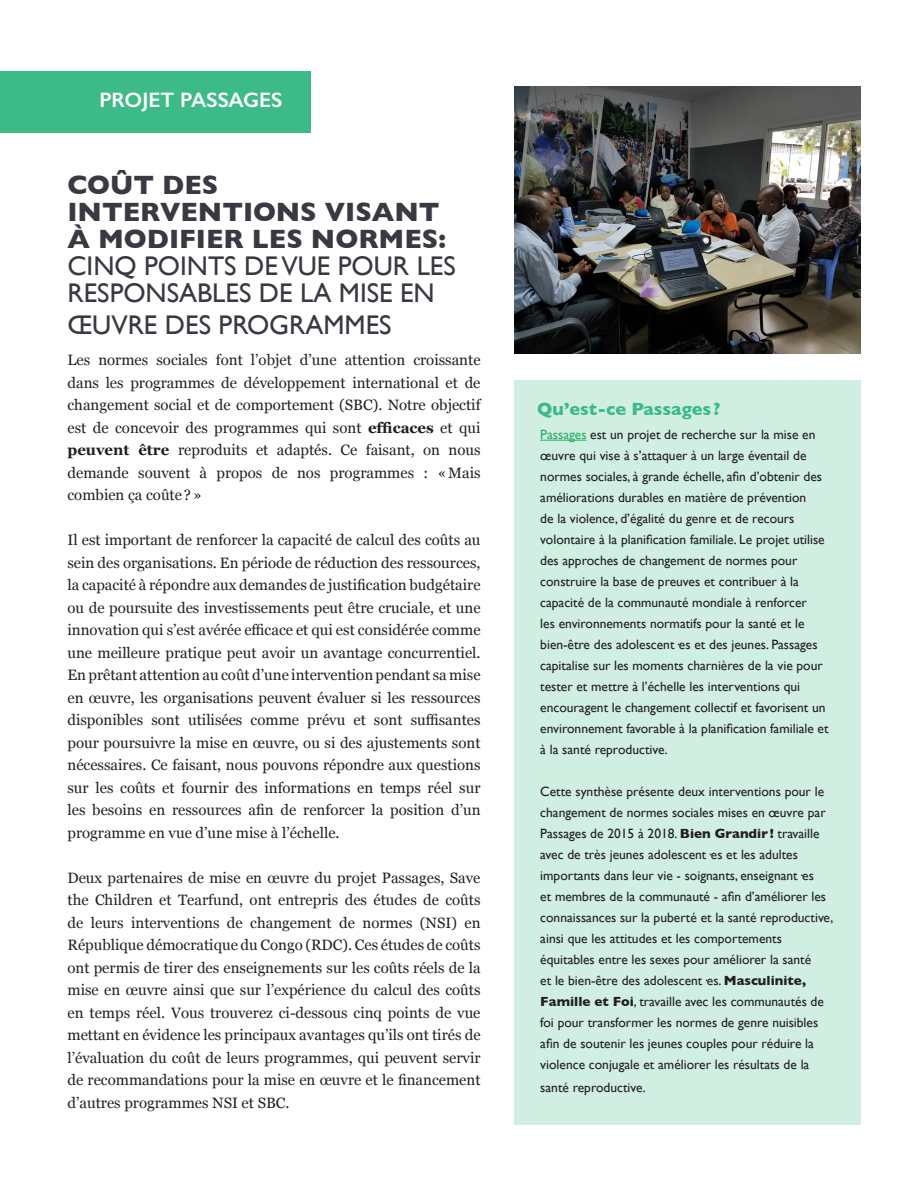
<style>
.page{position:relative;width:918px;height:1188px;background:#fff}
.page>*{position:absolute;margin:0;border:0;box-sizing:border-box;transform-origin:0 0}
.t1{font:27px/27px "Gill Sans";color:#393941}
.t2{font:700 27px/27px "Gill Sans";color:#393941}
.t3{font:600 21px "Gill Sans";color:#fff}
.t4{font:700 18px "Gill Sans";color:#3bba88}
.t5{font:15px/22.5px "Georgia";color:#231f20;text-align:justify}
.t6{font:13.5px/21px "Gill Sans";color:#231f20}
.s1{font-weight:700}
.s2{color:#29ad65}
</style>
<div class="page">
<div style="left:514px;top:380px;width:347px;height:745px;background:#d0eee2"></div>
<div style="left:0;top:71px;width:310px;height:61px;background:#3cba87"></div>
<img style="left:514px;top:86px;width:347px;height:268px">
<hr style="left:540px;top:440px;width:47px;height:1px;background:#29ad65">
<p class="t3" style="left:99px;top:87px;width:184px">PROJET PASSAGES</p>
<p class="t2" style="left:68px;top:171px;width:380px">COÛT DES<br>INTERVENTIONS VISANT<br>À MODIFIER LES NORMES:</p>
<p class="t1" style="left:68px;top:252px;width:390px">CINQ POINTS DE VUE POUR LES<br>RESPONSABLES DE LA MISE EN</p>
<p class="t1" style="left:68px;top:312px;width:326px">ŒUVRE DES PROGRAMMES</p>
<p class="t5" style="left:68px;top:348px;width:415px">Les normes sociales font l’objet d’une attention croissante dans les programmes de développement international et de changement social et de comportement (SBC). Notre objectif est de concevoir des programmes qui sont <span class="s1">efficaces</span> et qui <span class="s1">peuvent être</span> reproduits et adaptés. Ce faisant, on nous demande souvent à propos de nos programmes : «Mais combien ça coûte ?»</p>
<p class="t5" style="left:68px;top:528px;width:415px">Il est important de renforcer la capacité de calcul des coûts au sein des organisations. En période de réduction des ressources, la capacité à répondre aux demandes de justification budgétaire ou de poursuite des investissements peut être cruciale, et une innovation qui s’est avérée efficace et qui est considérée comme une meilleure pratique peut avoir un avantage concurrentiel.<br>En prêtant attention au coût d’une intervention pendant sa mise en œuvre, les organisations peuvent évaluer si les ressources disponibles sont utilisées comme prévu et sont suffisantes pour poursuivre la mise en œuvre, ou si des ajustements sont nécessaires. Ce faisant, nous pouvons répondre aux questions sur les coûts et fournir des informations en temps réel sur les besoins en ressources afin de renforcer la position d’un programme en vue d’une mise à l’échelle.</p>
<p class="t5" style="left:68px;top:866px;width:415px">Deux partenaires de mise en œuvre du projet Passages, Save the Children et Tearfund, ont entrepris des études de coûts de leurs interventions de changement de normes (NSI) en République démocratique du Congo (RDC). Ces études de coûts ont permis de tirer des enseignements sur les coûts réels de la mise en œuvre ainsi que sur l’expérience du calcul des coûts en temps réel. Vous trouverez ci-dessous cinq points de vue mettant en évidence les principaux avantages qu’ils ont tirés de l’évaluation du coût de leurs programmes, qui peuvent servir de recommandations pour la mise en œuvre et le financement d’autres programmes NSI et SBC.</p>
<p class="t4" style="left:537px;top:394px;width:185px">Qu’est-ce Passages ?</p>
<p class="t6" style="left:540px;top:424px;width:290px"><span class="s2">Passages</span> est un projet de recherche sur la mise en œuvre qui vise à s’attaquer à un large éventail de normes sociales, à grande échelle, afin d’obtenir des améliorations durables en matière de prévention<br>de la violence, d’égalité du genre et de recours volontaire à la planification familiale. Le projet utilise des approches de changement de normes pour construire la base de preuves et contribuer à la capacité de la communauté mondiale à renforcer<br>les environnements normatifs pour la santé et le bien-être des adolescent·es et des jeunes. Passages capitalise sur les moments charnières de la vie pour tester et mettre à l’échelle les interventions qui encouragent le changement collectif et favorisent un environnement favorable à la planification familiale et à la santé reproductive.</p>
<p class="t6" style="left:540px;top:781px;width:295px">Cette synthèse présente deux interventions pour le changement de normes sociales mises en œuvre par Passages de 2015 à 2018. <span class="s1">Bien Grandir !</span> travaille avec de très jeunes adolescent·es et les adultes importants dans leur vie - soignants, enseignant·es<br>et membres de la communauté - afin d’améliorer les connaissances sur la puberté et la santé reproductive, ainsi que les attitudes et les comportements équitables entre les sexes pour améliorer la santé<br>et le bien-être des adolescent·es. <span class="s1">Masculinite, Famille et Foi</span>, travaille avec les communautés de foi pour transformer les normes de genre nuisibles afin de soutenir les jeunes couples pour réduire la violence conjugale et améliorer les résultats de la</p>
<p class="t6" style="left:540px;top:1076px;width:107px">santé reproductive.</p>
</div>
